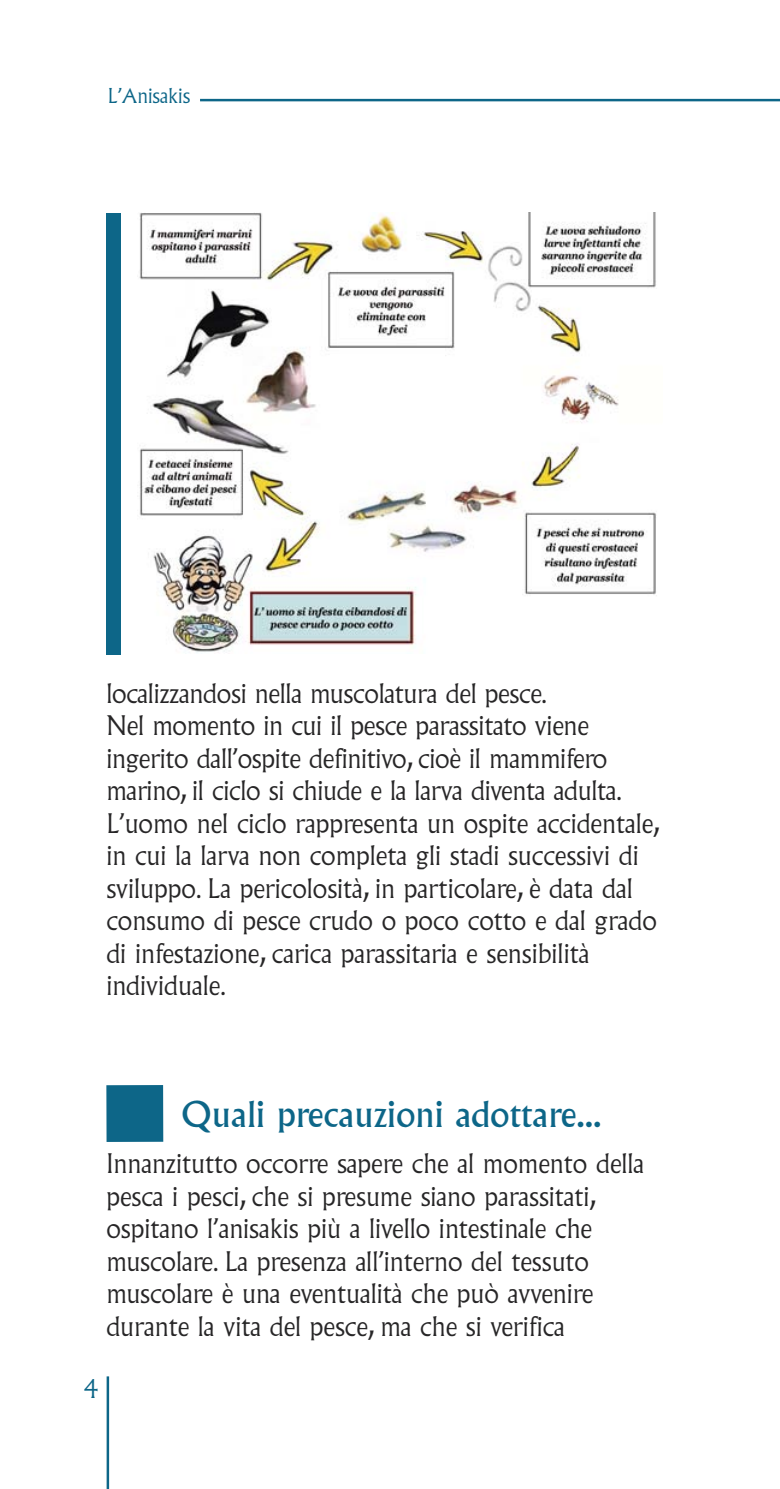
<style>
.page{position:relative;width:780px;height:1489px;background:#fff}
.page>*{position:absolute;margin:0;border:0;box-sizing:border-box;transform-origin:0 0}
.t1{font:35px "Albertus";color:#0d6688}
.t2{font:300 26.25px/32.5px "Albertus";color:#272627}
.t3{font:300 25px "Albertus";color:#0d6688}
.t4{font:300 20px "Albertus";color:#0d6688}
</style>
<div class="page">
<hr style="left:200px;top:99px;width:580px;height:2px;background:#0d6688">
<hr style="left:107px;top:1376px;width:2px;height:112px;background:#0d6688">
<img style="left:139px;top:213px;width:518px;height:439px">
<div style="left:106px;top:213px;width:14px;height:441px;background:#0d6688"></div>
<div style="left:106px;top:1084px;width:57px;height:57px;background:#0d6688"></div>
<p class="t4" style="left:108px;top:88px;width:84px">L’Anisakis</p>
<p class="t2" style="left:106px;top:678px;width:554px">localizzandosi nella muscolatura del pesce.<br>Nel momento in cui il pesce parassitato viene ingerito dall’ospite definitivo, cioè il mammifero marino, il ciclo si chiude e la larva diventa adulta.<br>L’uomo nel ciclo rappresenta un ospite accidentale, in cui la larva non completa gli stadi successivi di sviluppo. La pericolosità, in particolare, è data dal consumo di pesce crudo o poco cotto e dal grado di infestazione, carica parassitaria e sensibilità individuale.</p>
<h1 class="t1" style="left:181px;top:1100px;width:422px">Quali precauzioni adottare...</h1>
<p class="t2" style="left:106px;top:1149px;width:539px">Innanzitutto occorre sapere che al momento della pesca i pesci, che si presume siano parassitati, ospitano l’anisakis più a livello intestinale che muscolare. La presenza all’interno del tessuto muscolare è una eventualità che può avvenire durante la vita del pesce, ma che si verifica</p>
<p class="t3" style="left:84px;top:1378px;width:15px">4</p>
</div>
